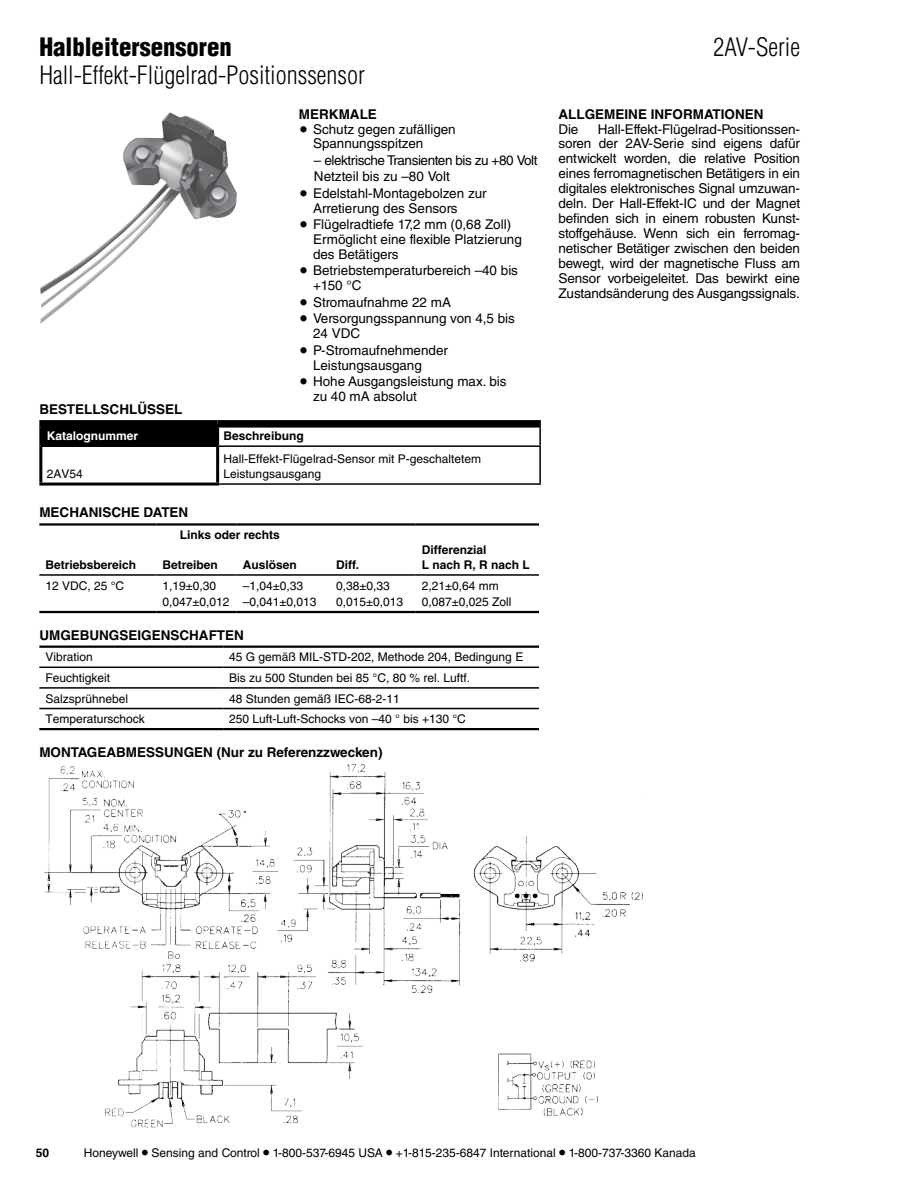
<style>
.page{position:relative;width:918px;height:1188px;background:#fff}
.page>*{position:absolute;margin:0;border:0;box-sizing:border-box;transform-origin:0 0}
.t1{font:300 condensed 24.75px "Helvetica LT Std";color:#000}
.t2{font:900 condensed 24.75px "Helvetica LT Std";color:#000}
.t3{font:13.5px/15px "Helvetica LT Std";color:#000}
.t4{font:700 13.5px "Helvetica LT Std";color:#000}
.t5{font:13.5px/16.5px "Helvetica LT Std";letter-spacing:-.03em;color:#000}
.t6{font:12px/16.5px "Helvetica LT Std";color:#000}
.t7{font:700 12px "Helvetica LT Std";color:#000}
.t8{font:700 12px "Helvetica LT Std";color:#fff}
.s1{font-size:18px}
</style>
<div class="page">
<img style="left:40px;top:112px;width:197px;height:212px">
<div style="left:41px;top:424px;width:177px;height:22px;background:#000"></div>
<svg style="left:539px;top:428px;width:2px;height:17px"></svg>
<hr style="left:218px;top:445px;width:323px;height:2px;background:#000">
<hr style="left:539px;top:447px;width:2px;height:36px;background:#000">
<hr style="left:219px;top:483px;width:322px;height:2px;background:#000">
<hr style="left:39px;top:445px;width:179px;height:2px;background:#000">
<div style="left:39px;top:420px;width:179px;height:8px;background:#000"></div>
<div style="left:218px;top:420px;width:323px;height:8px;background:#000"></div>
<hr style="left:39px;top:428px;width:3px;height:17px;background:#000">
<hr style="left:216px;top:428px;width:3px;height:17px;background:#000">
<hr style="left:39px;top:447px;width:3px;height:36px;background:#000">
<hr style="left:216px;top:447px;width:3px;height:36px;background:#000">
<hr style="left:39px;top:483px;width:180px;height:3px;background:#000">
<hr style="left:39px;top:574px;width:118px;height:2px;background:#000">
<hr style="left:330px;top:574px;width:86px;height:2px;background:#000">
<hr style="left:416px;top:574px;width:123px;height:2px;background:#000">
<hr style="left:157px;top:574px;width:80px;height:2px;background:#000">
<hr style="left:237px;top:574px;width:93px;height:2px;background:#000">
<hr style="left:39px;top:523px;width:118px;height:3px;background:#000">
<hr style="left:157px;top:523px;width:80px;height:3px;background:#000">
<hr style="left:237px;top:523px;width:93px;height:3px;background:#000">
<hr style="left:330px;top:523px;width:86px;height:3px;background:#000">
<hr style="left:416px;top:523px;width:123px;height:3px;background:#000">
<hr style="left:39px;top:611px;width:118px;height:2px;background:#000">
<hr style="left:157px;top:611px;width:80px;height:2px;background:#000">
<hr style="left:237px;top:611px;width:93px;height:2px;background:#000">
<hr style="left:330px;top:611px;width:86px;height:2px;background:#000">
<hr style="left:416px;top:611px;width:123px;height:2px;background:#000">
<hr style="left:39px;top:667px;width:184px;height:1px;background:#000">
<hr style="left:223px;top:667px;width:316px;height:1px;background:#000">
<hr style="left:39px;top:687px;width:184px;height:2px;background:#000">
<hr style="left:223px;top:687px;width:316px;height:2px;background:#000">
<hr style="left:39px;top:708px;width:184px;height:1px;background:#000">
<hr style="left:223px;top:708px;width:316px;height:1px;background:#000">
<hr style="left:39px;top:646px;width:184px;height:2px;background:#000">
<hr style="left:223px;top:646px;width:316px;height:2px;background:#000">
<hr style="left:39px;top:728px;width:184px;height:2px;background:#000">
<hr style="left:223px;top:728px;width:316px;height:2px;background:#000">
<img style="left:44px;top:764px;width:599px;height:364px">
<img style="left:493px;top:1051px;width:106px;height:68px">
<h1 class="t2" style="left:39px;top:31px;width:194px">Halbleitersensoren</h1>
<h1 class="t1" style="left:39px;top:60px;width:327px">Hall-Effekt-Flügelrad-Positionssensor</h1>
<p class="t4" style="left:299px;top:106px;width:79px">MERKMALE</p>
<p class="t3" style="left:313px;top:121px;width:144px;text-indent:-14px">• Schutz gegen zufälligen<br>Spannungsspitzen</p>
<p class="t5" style="left:314px;top:152px;width:225px">– elektrische Transienten bis zu +80 Volt<br>Netzteil bis zu –80 Volt</p>
<p class="t3" style="left:313px;top:186px;width:175px;text-indent:-14px">• Edelstahl-Montagebolzen zur<br>Arretierung des Sensors</p>
<p class="t3" style="left:313px;top:217px;width:210px;text-indent:-14px">• Flügelradtiefe 17,2 mm (0,68 Zoll)<br>Ermöglicht eine flexible Platzierung des Betätigers</p>
<p class="t3" style="left:313px;top:263px;width:207px;text-indent:-14px">• Betriebstemperaturbereich –40 bis +150 °C</p>
<p class="t3" style="left:299px;top:295px;width:154px">• Stromaufnahme 22 mA</p>
<p class="t3" style="left:313px;top:311px;width:203px;text-indent:-14px">• Versorgungsspannung von 4,5 bis<br>24 VDC</p>
<p class="t3" style="left:313px;top:342px;width:136px;text-indent:-14px">• P-Stromaufnehmender<br>Leistungsausgang</p>
<p class="t3" style="left:313px;top:374px;width:195px;text-indent:-14px">• Hohe Ausgangsleistung max. bis zu 40 mA absolut</p>
<p class="t4" style="left:39px;top:401px;width:144px">BESTELLSCHLÜSSEL</p>
<p class="t8" style="left:47px;top:429px;width:93px">Katalognummer</p>
<p class="t7" style="left:224px;top:429px;width:82px">Beschreibung</p>
<p class="t6" style="left:47px;top:466px;width:38px">2AV54</p>
<p class="t6" style="left:224px;top:451px;width:259px;line-height:15px">Hall-Effekt-Flügelrad-Sensor mit P-geschaltetem<br>Leistungsausgang</p>
<p class="t4" style="left:39px;top:504px;width:150px">MECHANISCHE DATEN</p>
<p class="t7" style="left:45px;top:557px;width:92px">Betriebsbereich</p>
<p class="t7" style="left:180px;top:528px;width:102px">Links oder rechts</p>
<p class="t7" style="left:422px;top:542px;width:66px">Differenzial</p>
<p class="t7" style="left:163px;top:557px;width:57px">Betreiben</p>
<p class="t7" style="left:243px;top:557px;width:56px">Auslösen</p>
<p class="t7" style="left:422px;top:557px;width:110px">L nach R, R nach L</p>
<p class="t7" style="left:336px;top:557px;width:25px">Diff.</p>
<p class="t6" style="left:45px;top:577px;width:80px">12 VDC, 25 °C</p>
<p class="t6" style="left:163px;top:577px;width:69px">1,19±0,30<br>0,047±0,012</p>
<p class="t6" style="left:243px;top:577px;width:75px">–1,04±0,33 –0,041±0,013</p>
<p class="t6" style="left:336px;top:577px;width:69px">0,38±0,33<br>0,015±0,013</p>
<p class="t6" style="left:422px;top:577px;width:91px">2,21±0,64 mm<br>0,087±0,025 Zoll</p>
<p class="t4" style="left:39px;top:627px;width:206px">UMGEBUNGSEIGENSCHAFTEN</p>
<p class="t6" style="left:45px;top:649px;width:49px">Vibration</p>
<p class="t6" style="left:229px;top:649px;width:296px">45 G gemäß MIL-STD-202, Methode 204, Bedingung E</p>
<p class="t6" style="left:45px;top:669px;width:66px">Feuchtigkeit</p>
<p class="t6" style="left:229px;top:669px;width:242px">Bis zu 500 Stunden bei 85 °C, 80 % rel. Luftf.</p>
<p class="t6" style="left:45px;top:690px;width:84px">Salzsprühnebel</p>
<p class="t6" style="left:229px;top:690px;width:172px">48 Stunden gemäß IEC-68-2-11</p>
<p class="t6" style="left:45px;top:711px;width:101px">Temperaturschock</p>
<p class="t6" style="left:229px;top:711px;width:238px">250 Luft-Luft-Schocks von –40 ° bis +130 °C</p>
<p class="t4" style="left:39px;top:744px;width:345px">MONTAGEABMESSUNGEN (Nur zu Referenzzwecken)</p>
<h1 class="t1" style="left:713px;top:31px;width:88px">2AV-Serie</h1>
<p class="t4" style="left:559px;top:106px;width:207px">ALLGEMEINE INFORMATIONEN</p>
<p class="t3" style="left:559px;top:121px;width:21px">Die</p>
<p class="t3" style="left:559px;top:121px;width:243px;text-align:justify;text-indent:39px">Hall-Effekt-Flügelrad-Positionssen&shy;soren der 2AV-Serie sind eigens dafür entwickelt worden, die relative Position eines ferromagnetischen Betätigers in ein digitales elektronisches Signal umzuwan&shy;deln. Der Hall-Effekt-IC und der Magnet befinden sich in einem robusten Kunst&shy;stoffgehäuse. Wenn sich ein ferromag&shy;netischer Betätiger zwischen den beiden bewegt, wird der magnetische Fluss am Sensor vorbeigeleitet. Das bewirkt eine Zustandsänderung des Ausgangssignals.</p>
<p class="t7" style="left:36px;top:1145px;width:15px">50</p>
<p class="t6" style="left:84px;top:1144px;width:614px">Honeywell <span class="s1">•</span> Sensing and Control <span class="s1">•</span> 1-800-537-6945 USA <span class="s1">•</span> +1-815-235-6847 International <span class="s1">•</span> 1-800-737-3360 Kanada</p>
</div>
